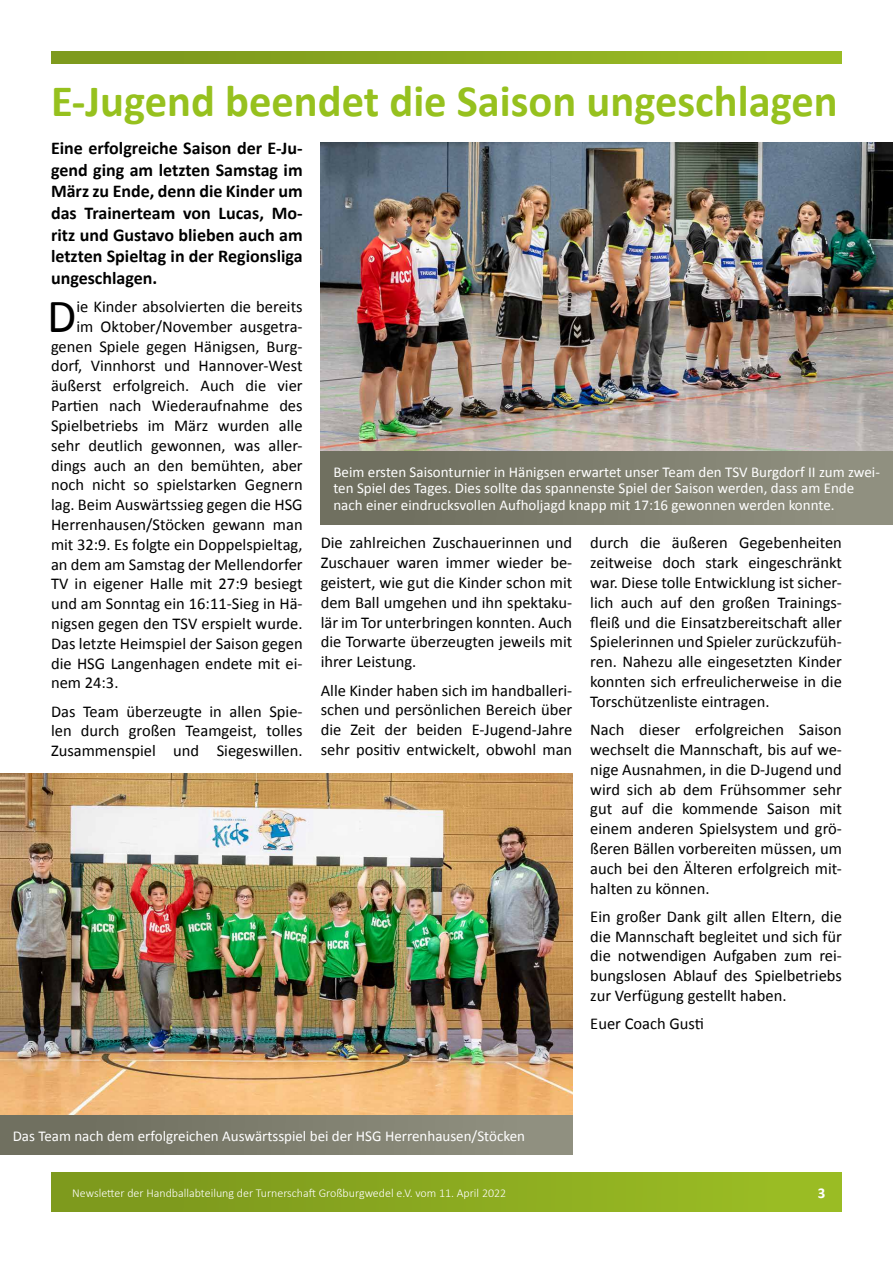
<style>
.page{position:relative;width:893px;height:1263px;background:#fff}
.page>*{position:absolute;margin:0;border:0;box-sizing:border-box;transform-origin:0 0}
.t1{font:47.7px "Calibri";color:#000}
.t2{font:700 45px "Calibri";color:#96c11e}
.t3{font:700 18px/21.6px "Calibri";color:#000;text-align:justify}
.t4{font:16.5px/19.8px "Calibri";color:#000;text-align:justify}
.t5{font:15px/16.5px "Calibri";color:#fff}
.t6{font:700 15px "Calibri";color:#fff}
.t7{font:300 12px "Calibri";color:#fff}
</style>
<div class="page">
<svg style="left:51px;top:51px;width:791px;height:13px;background:#8aa920"></svg>
<div style="left:51px;top:1172px;width:791px;height:40px;background:linear-gradient(to right,#7a951c,#9cbe24)"></div>
<img style="left:0;top:773px;width:572px;height:342px">
<div style="left:0;top:1115px;width:572px;height:39px;background:linear-gradient(to right,#6c6c5c,#929282)"></div>
<img style="left:321px;top:142px;width:572px;height:309px">
<div style="left:321px;top:451px;width:572px;height:73px;background:linear-gradient(to right,#6c6c5c,#929282)"></div>
<h2 class="t2" style="left:51px;top:69px;width:788px">E-Jugend beendet die Saison ungeschlagen</h2>
<p class="t3" style="left:51px;top:137px;width:253px">Eine erfolgreiche Saison der E-Ju&shy;gend ging am letzten Samstag im März zu Ende, denn die Kinder um das Trainerteam von Lucas, Mo&shy;ritz und Gustavo blieben auch am letzten Spieltag in der Regionsliga ungeschlagen.</p>
<h1 class="t1" style="left:47px;top:283px;width:31px">D</h1>
<p class="t4" style="left:76px;top:296px;width:228px">ie Kinder absolvierten die bereits</p>
<p class="t4" style="left:76px;top:316px;width:228px">im Oktober/November ausgetra-</p>
<p class="t4" style="left:51px;top:336px;width:253px">genen Spiele gegen Hänigsen, Burg-</p>
<p class="t4" style="left:51px;top:356px;width:253px">dorf, Vinnhorst und Hannover-West</p>
<p class="t4" style="left:51px;top:375px;width:253px">äußerst erfolgreich. Auch die vier</p>
<p class="t4" style="left:51px;top:395px;width:253px">Partien nach Wiederaufnahme des</p>
<p class="t4" style="left:51px;top:415px;width:253px">Spielbetriebs im März wurden alle</p>
<p class="t4" style="left:51px;top:435px;width:253px">sehr deutlich gewonnen, was aller-</p>
<p class="t4" style="left:51px;top:455px;width:253px">dings auch an den bemühten, aber</p>
<p class="t4" style="left:51px;top:474px;width:253px">noch nicht so spielstarken Gegnern</p>
<p class="t4" style="left:51px;top:494px;width:253px">lag. Beim Auswärtssieg gegen die HSG</p>
<p class="t4" style="left:51px;top:514px;width:253px">Herrenhausen/Stöcken gewann man</p>
<p class="t4" style="left:51px;top:534px;width:253px">mit 32:9. Es folgte ein Doppelspieltag,</p>
<p class="t4" style="left:51px;top:554px;width:253px">an dem am Samstag der Mellendorfer</p>
<p class="t4" style="left:51px;top:573px;width:253px">TV in eigener Halle mit 27:9 besiegt</p>
<p class="t4" style="left:51px;top:593px;width:253px">und am Sonntag ein 16:11-Sieg in Hä-</p>
<p class="t4" style="left:51px;top:613px;width:253px">nigsen gegen den TSV erspielt wurde.</p>
<p class="t4" style="left:51px;top:633px;width:253px">Das letzte Heimspiel der Saison gegen</p>
<p class="t4" style="left:51px;top:653px;width:253px">die HSG Langenhagen endete mit ei-</p>
<p class="t4" style="left:51px;top:672px;width:69px">nem 24:3.</p>
<p class="t4" style="left:51px;top:701px;width:253px">Das Team überzeugte in allen Spie&shy;len durch großen Teamgeist, tolles Zusammenspiel und Siegeswillen.</p>
<p class="t5" style="left:333px;top:463px;width:548px">Beim ersten Saisonturnier in Hänigsen erwartet unser Team den TSV Burgdorf II zum zwei&shy;ten Spiel des Tages. Dies sollte das spannenste Spiel der Saison werden, dass am Ende nach einer eindrucksvollen Aufholjagd knapp mit 17:16 gewonnen werden konnte.</p>
<p class="t4" style="left:321px;top:533px;width:253px">Die zahlreichen Zuschauerinnen und Zuschauer waren immer wieder be&shy;geistert, wie gut die Kinder schon mit dem Ball umgehen und ihn spektaku&shy;lär im Tor unterbringen konnten. Auch die Torwarte überzeugten jeweils mit ihrer Leistung.</p>
<p class="t4" style="left:321px;top:680px;width:253px">Alle Kinder haben sich im handballeri&shy;schen und persönlichen Bereich über die Zeit der beiden E-Jugend-Jahre sehr positiv entwickelt, obwohl man</p>
<p class="t4" style="left:590px;top:533px;width:253px">durch die äußeren Gegebenheiten zeitweise doch stark eingeschränkt war. Diese tolle Entwicklung ist sicher&shy;lich auch auf den großen Trainings&shy;fleiß und die Einsatzbereitschaft aller Spielerinnen und Spieler zurückzufüh&shy;ren. Nahezu alle eingesetzten Kinder konnten sich erfreulicherweise in die Torschützenliste eintragen.</p>
<p class="t4" style="left:590px;top:719px;width:253px">Nach dieser erfolgreichen Saison wechselt die Mannschaft, bis auf we&shy;nige Ausnahmen, in die D-Jugend und wird sich ab dem Frühsommer sehr gut auf die kommende Saison mit einem anderen Spielsystem und grö&shy;ßeren Bällen vorbereiten müssen, um auch bei den Älteren erfolgreich mit&shy;halten zu können.</p>
<p class="t4" style="left:590px;top:906px;width:253px">Ein großer Dank gilt allen Eltern, die die Mannschaft begleitet und sich für die notwendigen Aufgaben zum rei&shy;bungslosen Ablauf des Spielbetriebs zur Verfügung gestellt haben.</p>
<p class="t4" style="left:590px;top:1013px;width:115px">Euer Coach Gusti</p>
<p class="t5" style="left:13px;top:1127px;width:514px">Das Team nach dem erfolgreichen Auswärtsspiel bei der HSG Herrenhausen/Stöcken</p>
<p class="t7" style="left:72px;top:1185px;width:436px">Newsletter der Handballabteilung der Turnerschaft Großburgwedel e.V. vom 11. April 2022</p>
<p class="t6" style="left:818px;top:1182px;width:9px">3</p>
</div>
